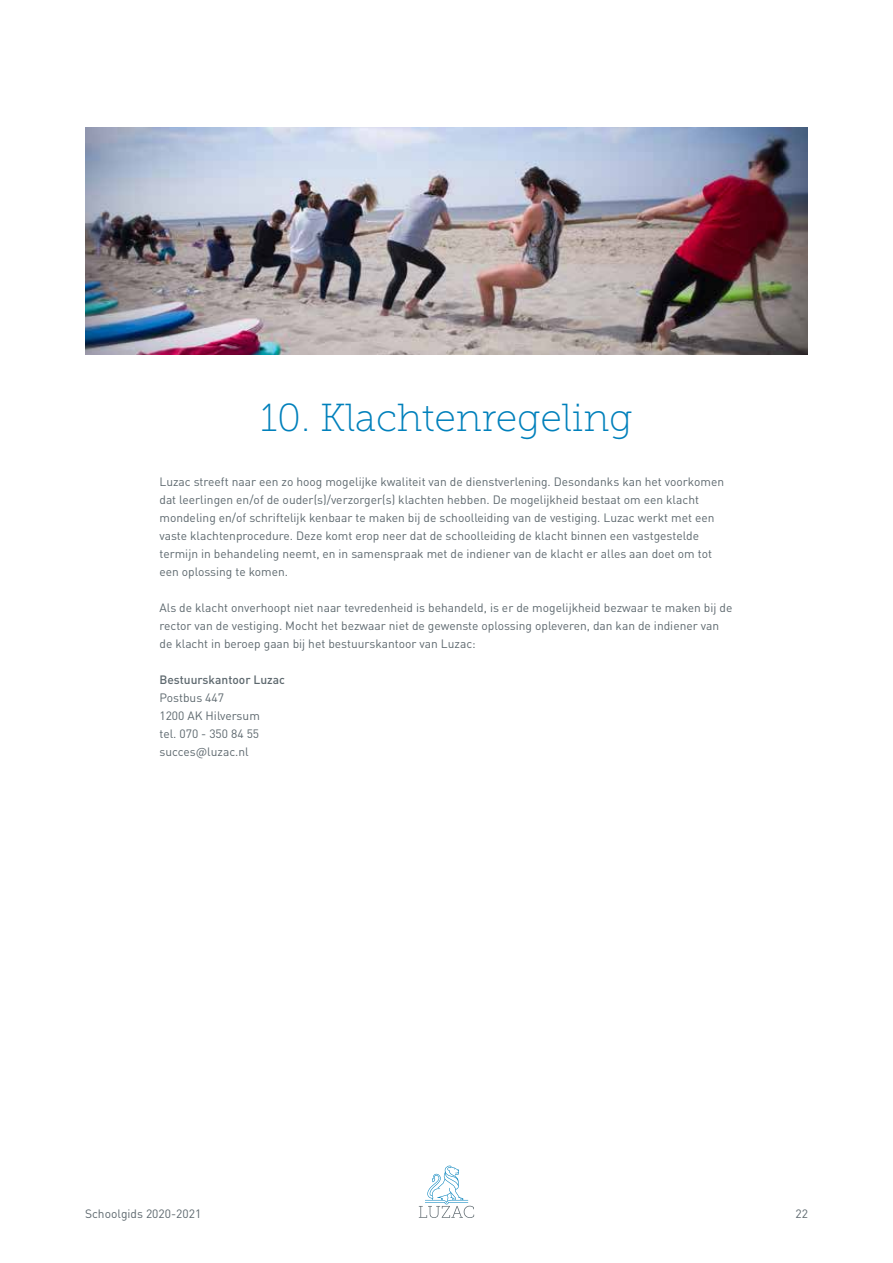
<style>
.page{position:relative;width:893px;height:1263px;background:#fff}
.page>*{position:absolute;margin:0;border:0;box-sizing:border-box;transform-origin:0 0}
.t1{font:39px "Museo Slab 100";color:#0080bb}
.t2{font:12px/18px "DIN Pro";color:#5d686e}
.t3{font:500 12px "DIN Pro";color:#5d686e}
</style>
<div class="page">
<svg style="left:419px;top:1166px;width:55px;height:52px"></svg>
<img style="left:85px;top:128px;width:723px;height:227px">
<h1 class="t1" style="left:261px;top:397px;width:373px">10. Klachtenregeling</h1>
<p class="t2" style="left:159px;top:472px;width:566px">Luzac streeft naar een zo hoog mogelijke kwaliteit van de dienstverlening. Desondanks kan het voorkomen dat leerlingen en/of de ouder(s)/verzorger(s) klachten hebben. De mogelijkheid bestaat om een klacht mondeling en/of schriftelijk kenbaar te maken bij de schoolleiding van de vestiging. Luzac werkt met een vaste klachtenprocedure. Deze komt erop neer dat de schoolleiding de klacht binnen een vastgestelde termijn in behandeling neemt, en in samenspraak met de indiener van de klacht er alles aan doet om tot een oplossing te komen.</p>
<p class="t2" style="left:159px;top:598px;width:574px">Als de klacht onverhoopt niet naar tevredenheid is behandeld, is er de mogelijkheid bezwaar te maken bij de rector van de vestiging. Mocht het bezwaar niet de gewenste oplossing opleveren, dan kan de indiener van de klacht in beroep gaan bij het bestuurskantoor van Luzac:</p>
<p class="t3" style="left:159px;top:672px;width:127px">Bestuurskantoor Luzac</p>
<p class="t2" style="left:159px;top:688px;width:102px">Postbus 447<br>1200 AK Hilversum tel. 070 - 350 84 55 succes@luzac.nl</p>
<p class="t2" style="left:85px;top:1204px;width:118px">Schoolgids 2020-2021</p>
<p class="t2" style="left:795px;top:1204px;width:14px">22</p>
</div>
